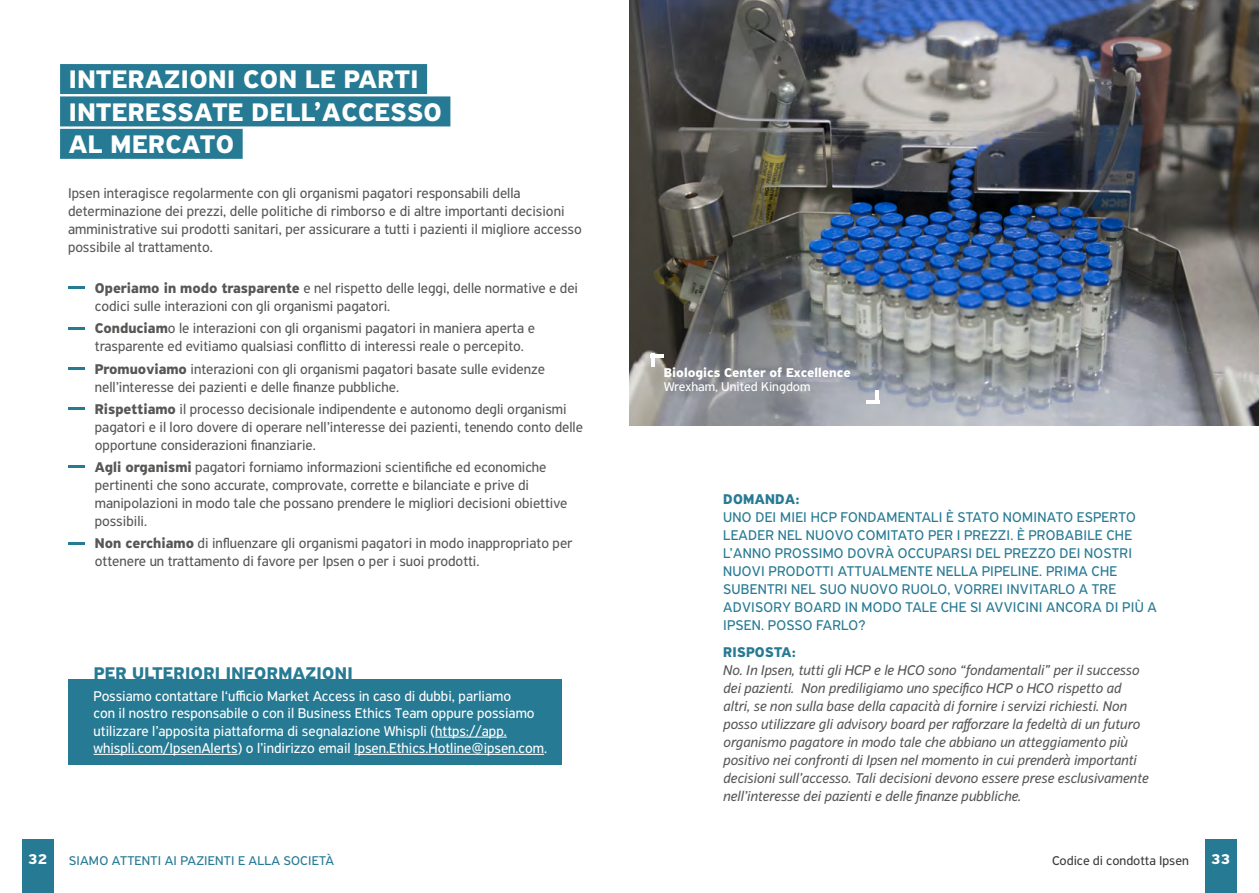
<style>
.page{position:relative;width:1259px;height:893px;background:#fff}
.page>*{position:absolute;margin:0;border:0;box-sizing:border-box;transform-origin:0 0}
.t1{font:700 27px/32.4px "PF Highway Sans Pro";letter-spacing:.02em;color:#fff}
.t2{font:700 18px "PF Highway Sans Pro";letter-spacing:.02em;color:#277a94}
.t3{font:15px/18px "PF Highway Sans Pro";color:#575756}
.t4{font:italic 15px/18px "PF Highway Sans Pro";color:#575756}
.t5{font:15px/18px "PF Highway Sans Pro";letter-spacing:.02em;color:#277a94}
.t6{font:15px/17.2px "PF Highway Sans Pro";color:#fff}
.t7{font:700 15px "PF Highway Sans Pro";letter-spacing:.02em;color:#277a94}
.t8{font:700 15px "PF Highway Sans Pro";color:#fff}
.t9{font:13.5px "PF Highway Sans Pro";letter-spacing:.02em;color:#277a94}
.t10{font:700 13.5px "PF Highway Sans Pro";color:#fff}
.t11{font:13.5px "PF Highway Sans Pro";color:#3c3c3b}
.t12{font:13.5px "PF Highway Sans Pro";color:#fff}
.s1{font-weight:700;font-size:21px;color:#277a94}
.s2{font-weight:700}
</style>
<div class="page">
<img style="left:629px;top:0;width:630px;height:425px">
<div style="left:22px;top:839px;width:32px;height:54px;background:#277a94"></div>
<div style="left:1205px;top:839px;width:31px;height:54px;background:#277a94"></div>
<div style="left:68px;top:679px;width:493px;height:86px;background:#277a94"></div>
<hr style="left:435px;top:737px;width:72px;height:1px;background:#fff">
<hr style="left:94px;top:754px;width:144px;height:1px;background:#fff">
<hr style="left:354px;top:754px;width:190px;height:1px;background:#fff">
<hr style="left:651px;top:354px;width:13px;height:4px;background:#fff">
<svg style="left:651px;top:358px;width:3px;height:9px"></svg>
<svg style="left:866px;top:400px;width:9px;height:3px"></svg>
<hr style="left:875px;top:390px;width:4px;height:13px;background:#fff">
<div style="left:60px;top:64px;width:367px;height:30px;background:#277a94"></div>
<div style="left:60px;top:96px;width:390px;height:30px;background:#277a94"></div>
<div style="left:60px;top:129px;width:183px;height:30px;background:#277a94"></div>
<h1 class="t1" style="left:69px;top:64px;width:374px">INTERAZIONI CON LE PARTI<br>INTERESSATE DELL’ACCESSO<br>AL MERCATO</h1>
<p class="t3" style="left:68px;top:184px;width:515px">Ipsen interagisce regolarmente con gli organismi pagatori responsabili della determinazione dei prezzi, delle politiche di rimborso e di altre importanti decisioni amministrative sui prodotti sanitari, per assicurare a tutti i pazienti il migliore accesso possibile al trattamento.</p>
<p class="t3" style="left:95px;top:279px;width:485px;text-indent:-30px"><span class="s1">-</span> <span class="s2">Operiamo in modo trasparente</span> e nel rispetto delle leggi, delle normative e dei codici sulle interazioni con gli organismi pagatori.</p>
<p class="t3" style="left:95px;top:319px;width:441px;text-indent:-30px"><span class="s1">-</span> <span class="s2">Conduciam</span>o le interazioni con gli organismi pagatori in maniera aperta e trasparente ed evitiamo qualsiasi conflitto di interessi reale o percepito.</p>
<p class="t3" style="left:95px;top:360px;width:452px;text-indent:-30px"><span class="s1">-</span> <span class="s2">Promuoviamo</span> interazioni con gli organismi pagatori basate sulle evidenze nell’interesse dei pazienti e delle finanze pubbliche.</p>
<p class="t3" style="left:95px;top:400px;width:489px;text-indent:-30px"><span class="s1">-</span> <span class="s2">Rispettiamo</span> il processo decisionale indipendente e autonomo degli organismi pagatori e il loro dovere di operare nell’interesse dei pazienti, tenendo conto delle opportune considerazioni finanziarie.</p>
<p class="t3" style="left:95px;top:458px;width:474px;text-indent:-30px"><span class="s1">-</span> <span class="s2">Agli organismi</span> pagatori forniamo informazioni scientifiche ed economiche pertinenti che sono accurate, comprovate, corrette e bilanciate e prive di manipolazioni in modo tale che possano prendere le migliori decisioni obiettive possibili.</p>
<p class="t3" style="left:95px;top:534px;width:479px;text-indent:-30px"><span class="s1">-</span> <span class="s2">Non cerchiamo</span> di influenzare gli organismi pagatori in modo inappropriato per ottenere un trattamento di favore per Ipsen o per i suoi prodotti.</p>
<p class="t2" style="left:94px;top:663px;width:260px">PER ULTERIORI INFORMAZIONI</p>
<p class="t6" style="left:94px;top:687px;width:455px">Possiamo contattare l‘ufficio Market Access in caso di dubbi, parliamo<br>con il nostro responsabile o con il Business Ethics Team oppure possiamo utilizzare l’apposita piattaforma di segnalazione Whispli (https://app. whispli.com/IpsenAlerts) o l’indirizzo email Ipsen.Ethics.Hotline@ipsen.com.</p>
<p class="t10" style="left:664px;top:365px;width:188px">Biologics Center of Excellence</p>
<p class="t12" style="left:664px;top:378px;width:148px">Wrexham, United Kingdom</p>
<p class="t7" style="left:723px;top:491px;width:78px">DOMANDA:</p>
<p class="t5" style="left:723px;top:508px;width:435px">UNO DEI MIEI HCP FONDAMENTALI È STATO NOMINATO ESPERTO LEADER NEL NUOVO COMITATO PER I PREZZI. È PROBABILE CHE L’ANNO PROSSIMO DOVRÀ OCCUPARSI DEL PREZZO DEI NOSTRI NUOVI PRODOTTI ATTUALMENTE NELLA PIPELINE. PRIMA CHE SUBENTRI NEL SUO NUOVO RUOLO, VORREI INVITARLO A TRE ADVISORY BOARD IN MODO TALE CHE SI AVVICINI ANCORA DI PIÙ A IPSEN. POSSO FARLO?</p>
<p class="t7" style="left:723px;top:643px;width:74px">RISPOSTA:</p>
<p class="t4" style="left:723px;top:661px;width:427px">No. In Ipsen, tutti gli HCP e le HCO sono “fondamentali” per il successo dei pazienti. Non prediligiamo uno specifico HCP o HCO rispetto ad altri, se non sulla base della capacità di fornire i servizi richiesti. Non posso utilizzare gli advisory board per rafforzare la fedeltà di un futuro organismo pagatore in modo tale che abbiano un atteggiamento più positivo nei confronti di Ipsen nel momento in cui prenderà importanti decisioni sull’accesso. Tali decisioni devono essere prese esclusivamente nell’interesse dei pazienti e delle finanze pubbliche.</p>
<p class="t8" style="left:28px;top:850px;width:21px">32</p>
<p class="t9" style="left:69px;top:852px;width:267px">SIAMO ATTENTI AI PAZIENTI E ALLA SOCIETÀ</p>
<p class="t11" style="left:1052px;top:853px;width:138px">Codice di condotta Ipsen</p>
<p class="t8" style="left:1211px;top:850px;width:21px">33</p>
</div>
